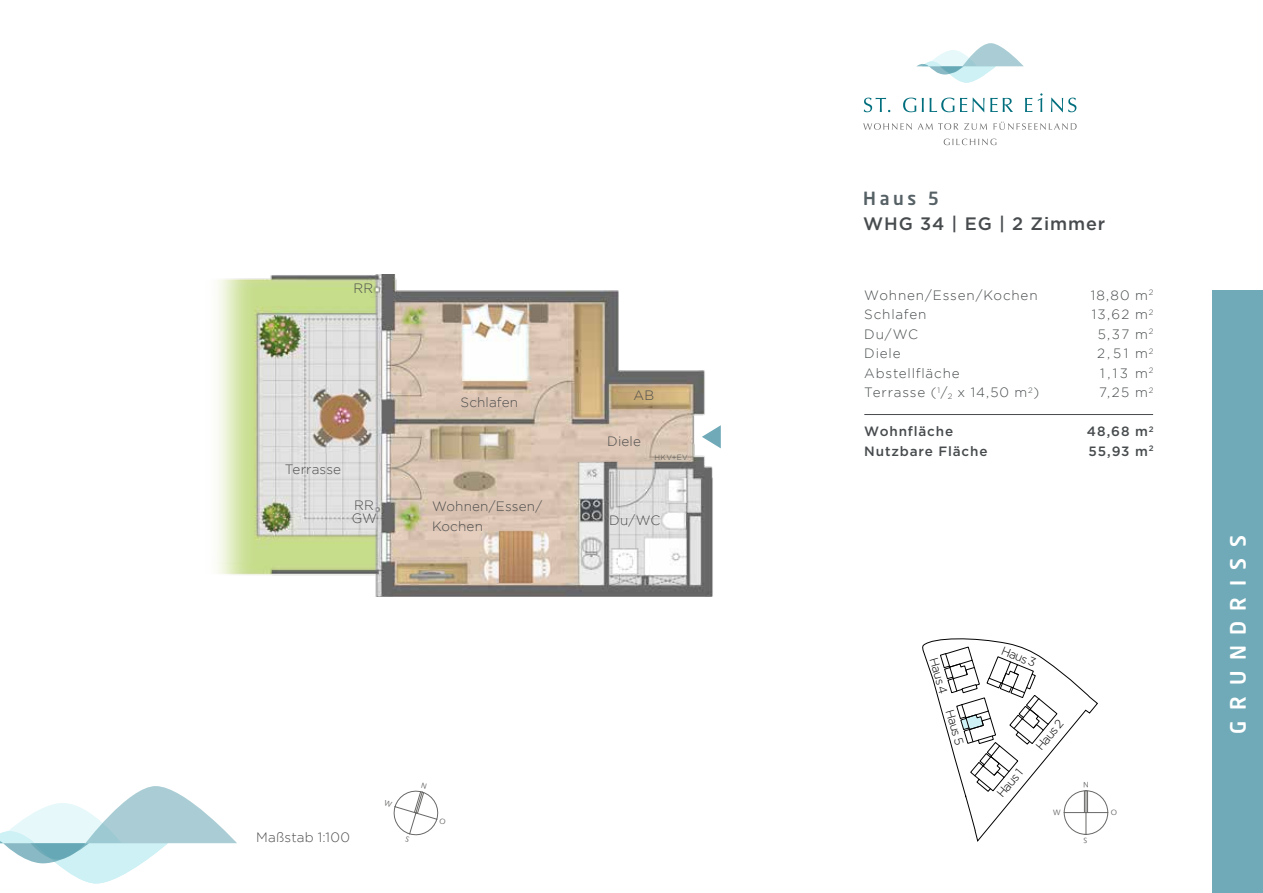
<style>
.page{position:relative;width:1263px;height:893px;background:#fff}
.page>*{position:absolute;margin:0;border:0;box-sizing:border-box;transform-origin:0 0}
.t1{font:500 21px "Neo Sans Pro";letter-spacing:.5em;color:#fff}
.t2{font:500 18px "Gotham";letter-spacing:.05em;color:#474b4d}
.t3{font:500 18px "Neo Sans Pro";color:#566166}
.t4{font:300 13.5px "Gotham";letter-spacing:.065em;color:#474b4d}
.t5{font:300 13.5px/19.5px "Gotham";letter-spacing:.01em;color:#4e4e4d}
.t6{font:500 13.5px "Gotham";letter-spacing:.06em;color:#474b4d}
.t7{font:300 12px "Gotham";color:#000}
.t8{font:300 7.5px "Gotham";color:#4e4e4d}
.t9{font:7.5px "Symphony";color:#686867}
</style>
<div class="page">
<svg style="left:0;top:786px;width:237px;height:97px"></svg>
<div style="left:1212px;top:290px;width:51px;height:603px;background:#70aab8"></div>
<svg style="left:916px;top:43px;width:108px;height:40px"></svg>
<svg style="left:864px;top:98px;width:26px;height:14px"></svg>
<svg style="left:903px;top:98px;width:13px;height:14px"></svg>
<svg style="left:922px;top:98px;width:32px;height:14px"></svg>
<svg style="left:960px;top:98px;width:24px;height:14px"></svg>
<svg style="left:990px;top:98px;width:23px;height:14px"></svg>
<svg style="left:1051px;top:98px;width:25px;height:14px"></svg>
<svg style="left:1025px;top:93px;width:17px;height:19px"></svg>
<svg style="left:863px;top:123px;width:49px;height:7px"></svg>
<svg style="left:918px;top:123px;width:40px;height:7px"></svg>
<svg style="left:964px;top:123px;width:23px;height:7px"></svg>
<svg style="left:993px;top:122px;width:83px;height:8px"></svg>
<svg style="left:944px;top:139px;width:52px;height:6px"></svg>
<hr style="left:864px;top:414px;width:289px;height:1px;background:#474b4d">
<img style="left:217px;top:274px;width:504px;height:322px">
<svg style="left:702px;top:425px;width:19px;height:23px"></svg>
<svg style="left:922px;top:638px;width:186px;height:204px"></svg>
<svg style="left:393px;top:790px;width:46px;height:46px"></svg>
<p class="t5" style="left:353px;top:278px;width:21px">RR</p>
<p class="t5" style="left:285px;top:459px;width:58px">Terrasse</p>
<p class="t5" style="left:354px;top:495px;width:21px">RR</p>
<p class="t5" style="left:352px;top:508px;width:27px">GW</p>
<p class="t5" style="left:460px;top:392px;width:59px">Schlafen</p>
<p class="t5" style="left:432px;top:497px;width:112px">Wohnen/Essen/<br>Kochen</p>
<p class="t5" style="left:634px;top:385px;width:22px">AB</p>
<p class="t5" style="left:607px;top:431px;width:35px">Diele</p>
<p class="t8" style="left:654px;top:454px;width:35px">HKV+EV</p>
<p class="t5" style="left:609px;top:511px;width:53px">Du/WC</p>
<p class="t5" style="left:256px;top:827px;width:95px">Maßstab 1:100</p>
<h2 class="t3" style="left:863px;top:187px;width:77px">Haus 5</h2>
<h2 class="t2" style="left:863px;top:212px;width:243px">WHG 34 | EG | 2 Zimmer</h2>
<p class="t4" style="left:864px;top:288px;width:175px">Wohnen/Essen/Kochen</p>
<p class="t4" style="left:1091px;top:288px;width:64px">18,80 m<sup>2</sup></p>
<p class="t4" style="left:864px;top:307px;width:64px">Schlafen</p>
<p class="t4" style="left:1092px;top:307px;width:63px">13,62 m<sup>2</sup></p>
<p class="t4" style="left:864px;top:327px;width:55px">Du/WC</p>
<p class="t4" style="left:1098px;top:327px;width:57px">5,37 m<sup>2</sup></p>
<p class="t4" style="left:864px;top:346px;width:38px">Diele</p>
<p class="t4" style="left:1097px;top:346px;width:58px">2,51 m<sup>2</sup></p>
<p class="t4" style="left:864px;top:366px;width:97px">Abstellfläche</p>
<p class="t4" style="left:1100px;top:366px;width:55px">1,13 m<sup>2</sup></p>
<p class="t4" style="left:864px;top:385px;width:176px">Terrasse (<sup>1</sup>/<sub>2</sub> x 14,50 m<sup>2</sup>)</p>
<p class="t4" style="left:1099px;top:385px;width:56px">7,25 m<sup>2</sup></p>
<p class="t6" style="left:864px;top:423px;width:90px">Wohnfläche</p>
<p class="t6" style="left:1087px;top:423px;width:68px">48,68 m<sup>2</sup></p>
<p class="t6" style="left:864px;top:442px;width:125px">Nutzbare Fläche</p>
<p class="t6" style="left:1088px;top:442px;width:66px">55,93 m<sup>2</sup></p>
<p class="t7" style="left:940px;top:656px;width:38px;rotate:74deg">Haus 4</p>
<p class="t7" style="left:956px;top:708px;width:38px;rotate:74deg">Haus 5</p>
<p class="t7" style="left:1005px;top:644px;width:38px;rotate:22deg">Haus 3</p>
<p class="t7" style="left:994px;top:791px;width:34px;rotate:-50deg">Haus 1</p>
<p class="t7" style="left:1033px;top:744px;width:37px;rotate:-50deg">Haus 2</p>
<p class="t9" style="left:1089px;top:789px;width:7px;rotate:-180deg">N</p>
<p class="t9" style="left:1053px;top:807px;width:9px">W</p>
<p class="t9" style="left:1111px;top:808px;width:8px">O</p>
<h1 class="t1" style="left:1225px;top:733px;width:200px;rotate:-90deg">GRUNDRISS</h1>
</div>
